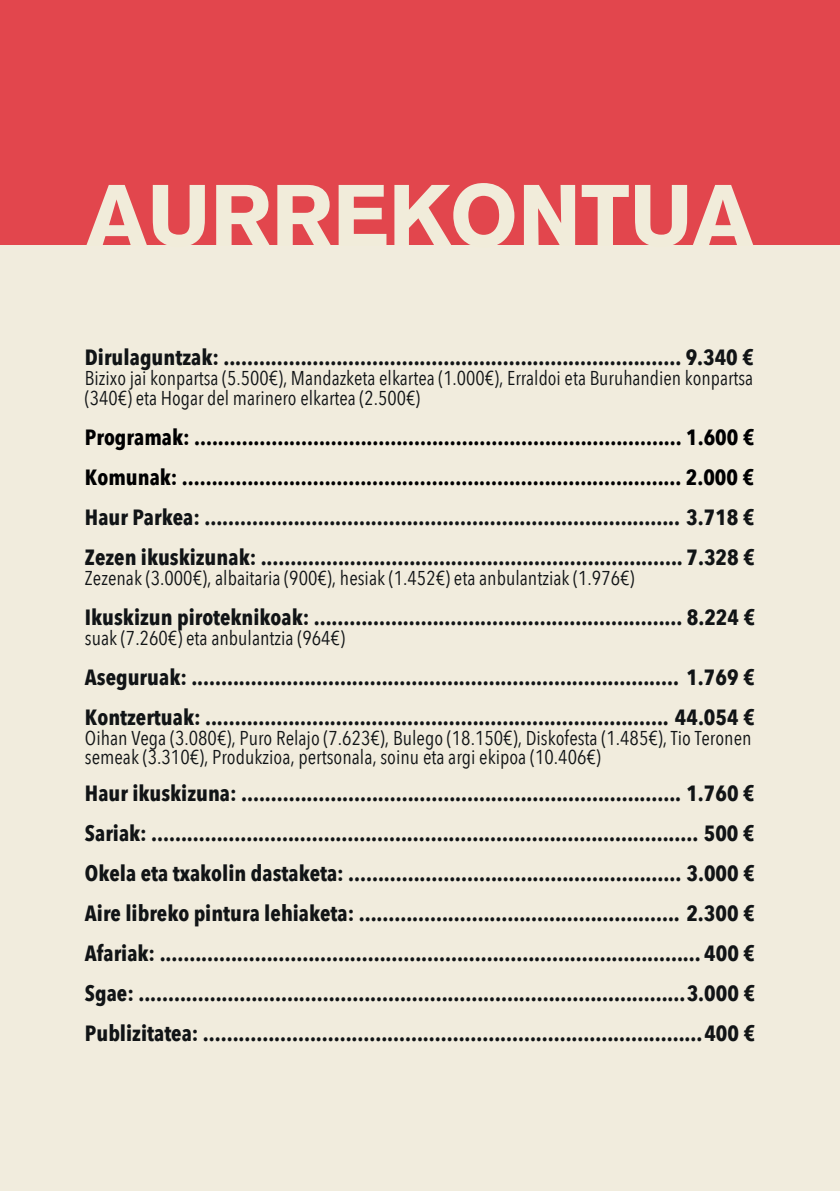
<style>
.page{position:relative;width:840px;height:1191px;background:#fff}
.page>*{position:absolute;margin:0;border:0;box-sizing:border-box;transform-origin:0 0}
.t1{font:700 86.2px "Akzidenz Grotesk BQ";color:#f1ecda}
.t2{font:700 22px/40px "Avenir Next Condensed";color:#111416}
.t3{font:700 22px/40px "Avenir Next Condensed";color:#000001}
.t4{font:20px/20px "Avenir Next Condensed";color:#111416}
</style>
<div class="page">
<div style="left:0;top:0;width:839px;height:1191px;background:#f1ecdd"></div>
<div style="left:0;top:0;width:839px;height:244px;background:#e2464d"></div>
<h1 class="t1" style="left:86px;top:166px;width:668px">AURREKONTUA</h1>
<p class="t2" style="left:85px;top:337px;width:670px">Dirulaguntzak: ............................................................................. 9.340 €</p>
<p class="t4" style="left:85px;top:367px;width:669px">Bizixo jai konpartsa (5.500€), Mandazketa elkartea (1.000€), Erraldoi eta Buruhandien konpartsa (340€) eta Hogar del marinero elkartea (2.500€)</p>
<p class="t3" style="left:85px;top:417px;width:670px">Programak: .................................................................................. 1.600 €<br>Komunak: .................................................................................... 2.000 €</p>
<p class="t2" style="left:85px;top:497px;width:671px">Haur Parkea: ................................................................................ 3.718 €<br>Zezen ikuskizunak: ....................................................................... 7.328 €</p>
<p class="t4" style="left:85px;top:567px;width:551px">Zezenak (3.000€), albaitaria (900€), hesiak (1.452€) eta anbulantziak (1.976€)</p>
<p class="t2" style="left:85px;top:597px;width:671px">Ikuskizun piroteknikoak: .............................................................. 8.224 €</p>
<p class="t4" style="left:85px;top:627px;width:261px">suak (7.260€) eta anbulantzia (964€)</p>
<p class="t2" style="left:85px;top:657px;width:671px">Aseguruak: .................................................................................. 1.769 €<br>Kontzertuak: .............................................................................. 44.054 €</p>
<p class="t4" style="left:85px;top:727px;width:667px;line-height:18.8px">Oihan Vega (3.080€), Puro Relajo (7.623€), Bulego (18.150€), Diskofesta (1.485€), Tio Teronen semeak (3.310€), Produkzioa, pertsonala, soinu eta argi ekipoa (10.406€)</p>
<p class="t2" style="left:85px;top:773px;width:671px;text-align:justify">Haur ikuskizuna: .......................................................................... 1.760 € Sariak: ............................................................................................ 500 € Okela eta txakolin dastaketa: ........................................................ 3.000 € Aire libreko pintura lehiaketa: ...................................................... 2.300 € Afariak: ........................................................................................... 400 € Sgae: ............................................................................................3.000 € Publizitatea: ....................................................................................400 €</p>
</div>
